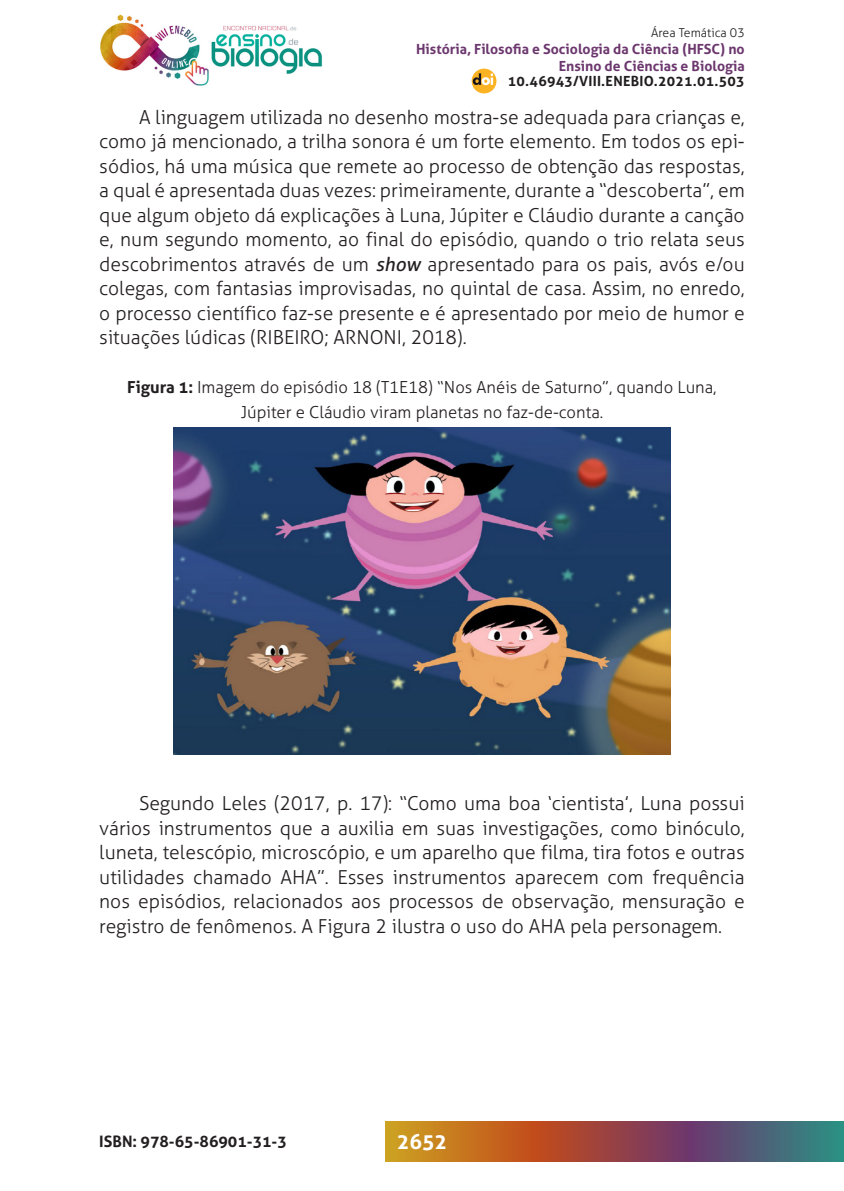
<style>
.page{position:relative;width:844px;height:1191px;background:#fff}
.page>*{position:absolute;margin:0;border:0;box-sizing:border-box;transform-origin:0 0}
.t1{font:700 21px "Aller";color:#fff}
._2_CORPO{font:300 19.25px/24.5px "Aller";color:#231f20;text-align:justify}
._7_LEGENDAS{font:300 16.62px/24.5px "Aller";color:#231f20;text-align:center}
.t2{font:700 15.75px "Aller";color:#231f20}
.t3{font:700 14px/16.8px "Aller";color:#6c376e;text-align:right}
.t4{font:700 14px "Aller";letter-spacing:.02em;color:#231f20}
.t5{font:300 12.25px "Aller";color:#231f20}
.s1{font-weight:400;font-style:italic}
.s2{font-weight:700}
</style>
<div class="page">
<img style="left:100px;top:14px;width:109px;height:72px">
<img style="left:211px;top:25px;width:111px;height:49px">
<svg style="left:385px;top:1121px;width:458px;height:40px;background:#8d5e49"></svg>
<div style="left:471px;top:69px;width:25px;height:24px;background:#fbb323;border-radius:50%"></div>
<svg style="left:472px;top:73px;width:21px;height:12px"></svg>
<img style="left:174px;top:427px;width:496px;height:327px">
<p class="t5" style="left:651px;top:26px;width:95px">Área Temática 03</p>
<p class="t3" style="left:416px;top:41px;width:330px">História, Filosofia e Sociologia da Ciência (HFSC) no<br>Ensino de Ciências e Biologia</p>
<p class="t4" style="left:508px;top:73px;width:238px">10.46943/VIII.ENEBIO.2021.01.503</p>
<p class="_2_CORPO" style="left:99px;top:105px;width:646px;text-indent:40px">A linguagem utilizada no desenho mostra-se adequada para crianças e, como já mencionado, a trilha sonora é um forte elemento. Em todos os epi&shy;sódios, há uma música que remete ao processo de obtenção das respostas, a qual é apresentada duas vezes: primeiramente, durante a “descoberta”, em que algum objeto dá explicações à Luna, Júpiter e Cláudio durante a canção e, num segundo momento, ao final do episódio, quando o trio relata seus descobrimentos através de um <span class="s1">show</span> apresentado para os pais, avós e/ou colegas, com fantasias improvisadas, no quintal de casa. Assim, no enredo, o processo científico faz-se presente e é apresentado por meio de humor e situações lúdicas (RIBEIRO; ARNONI, 2018).</p>
<p class="_7_LEGENDAS" style="left:127px;top:375px;width:590px"><span class="s2">Figura 1:</span> Imagem do episódio 18 (T1E18) “Nos Anéis de Saturno”, quando Luna,<br>Júpiter e Cláudio viram planetas no faz-de-conta.</p>
<p class="_2_CORPO" style="left:99px;top:791px;width:646px;text-indent:40px">Segundo Leles (2017, p. 17): “Como uma boa ‘cientista’, Luna possui vários instrumentos que a auxilia em suas investigações, como binóculo, luneta, telescópio, microscópio, e um aparelho que filma, tira fotos e outras utilidades chamado AHA”. Esses instrumentos aparecem com frequência nos episódios, relacionados aos processos de observação, mensuração e registro de fenômenos. A Figura 2 ilustra o uso do AHA pela personagem.</p>
<p class="t2" style="left:99px;top:1131px;width:189px">ISBN: 978-65-86901-31-3</p>
<p class="t1" style="left:396px;top:1128px;width:52px">2652</p>
</div>
